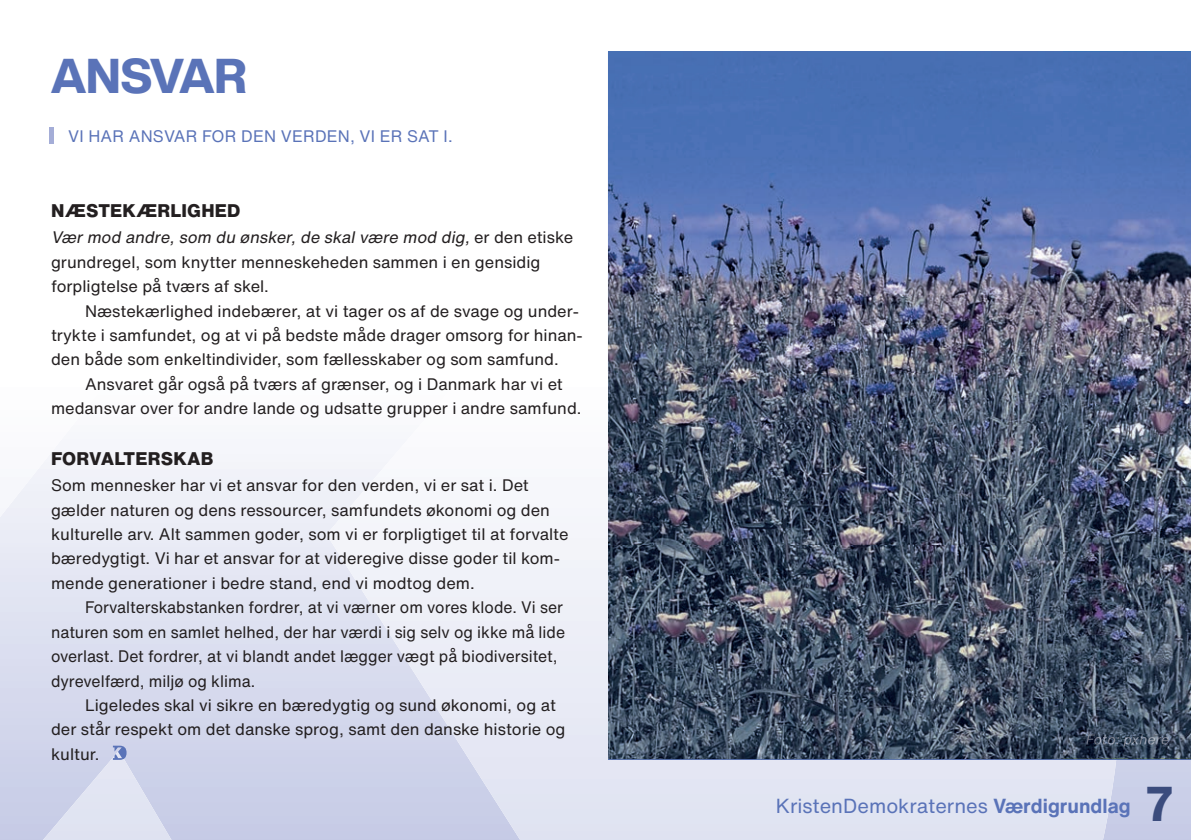
<style>
.page{position:relative;width:1191px;height:840px;background:#fff}
.page>*{position:absolute;margin:0;border:0;box-sizing:border-box;transform-origin:0 0}
.t1{font:800 48px "Helvetica Now Display";letter-spacing:-.01em;color:#5a73b8}
.t2{font:800 48px "Helvetica Now Display";color:#3b4c7d}
.t3{font:20px "Helvetica Now Text";color:#5a73b8}
.t4{font:800 18px "Helvetica Now Text";letter-spacing:.01em;color:#231f20}
.t5{font:16.4px/24.4px "Helvetica Now Text";color:#231f20}
.t6{font:16.4px/24.4px "Helvetica Now Text";color:#231f20;scale:.96 1}
.t7{font:16.4px "Helvetica Now Text";letter-spacing:.01em;color:#5a73b8}
.s1{font-style:italic}
.s2{font-weight:700}
</style>
<div class="page">
<svg style="left:1px;top:454px;width:1115px;height:385px"></svg>
<hr style="left:49px;top:127px;width:4px;height:17px;background:#a4add7">
<svg style="left:113px;top:745px;width:14px;height:14px"></svg>
<img style="left:0;top:0;width:1px;height:839px">
<img style="left:608px;top:52px;width:583px;height:705px">
<img style="left:1086px;top:734px;width:82px;height:12px">
<h1 class="t1" style="left:51px;top:43px;width:197px">ANSVAR</h1>
<p class="t7" style="left:68px;top:124px;width:386px">VI HAR ANSVAR FOR DEN VERDEN, VI ER SAT I.</p>
<p class="t4" style="left:51px;top:197px;width:191px">NÆSTEKÆRLIGHED</p>
<p class="t5" style="left:51px;top:225px;width:523px"><span class="s1">Værmod andre,som du ønsker,de skalvære mod dig,</span>e r d e n e t i s ke grundregel, som knytter menneskeheden sammen i en gensidig forpligtelse på tværs af skel.</p>
<p class="t5" style="left:51px;top:298px;width:533px;text-indent:34px">Næstekærlighed indebærer, at vi tager os af de svage og under&shy;trykte i samfundet, og at vi på bedste måde drager omsorg for hinan&shy;den både som enkeltindivider, som fællesskaber og som samfund.</p>
<p class="t5" style="left:51px;top:371px;width:532px;text-indent:34px">Ansvaret går også på tværs af grænser, og i Danmark har vi et medansvar over for andre lande og udsatte grupper i andre samfund.</p>
<p class="t4" style="left:51px;top:444px;width:164px">FORVALTERSKAB</p>
<p class="t5" style="left:51px;top:472px;width:519px">Som mennesker har vi et ansvar for den verden, vi er sat i. Det gælder naturen og dens ressourcer, samfundets økonomi og den kulturelle arv. Alt sammen goder, som vi er forpligtiget til at forvalte bæredygtigt. Vi har et ansvar for at videregive disse goder til kom&shy;mende generationer i bedre stand, end vi modtog dem.</p>
<p class="t6" style="left:51px;top:594px;width:537px;text-indent:34px">Forvalterskabstanken fordrer, at vi værner om vores klode. Vi ser naturen som en samlet helhed, der har værdi i sig selv og ikke må lide overlast. Det fordrer, at vi blandt andet lægger vægt på biodiversitet, dyrevelfærd, miljø og klima.</p>
<p class="t5" style="left:51px;top:692px;width:516px;text-indent:34px">Ligeledes skal vi sikre en bæredygtig og sund økonomi, og at der står respekt om det danske sprog, samt den danske historie og kultur.</p>
<p class="t3" style="left:776px;top:790px;width:356px">KristenDemokraternes <span class="s2">Værdigrundlag</span></p>
<h1 class="t2" style="left:1147px;top:770px;width:27px">7</h1>
</div>
